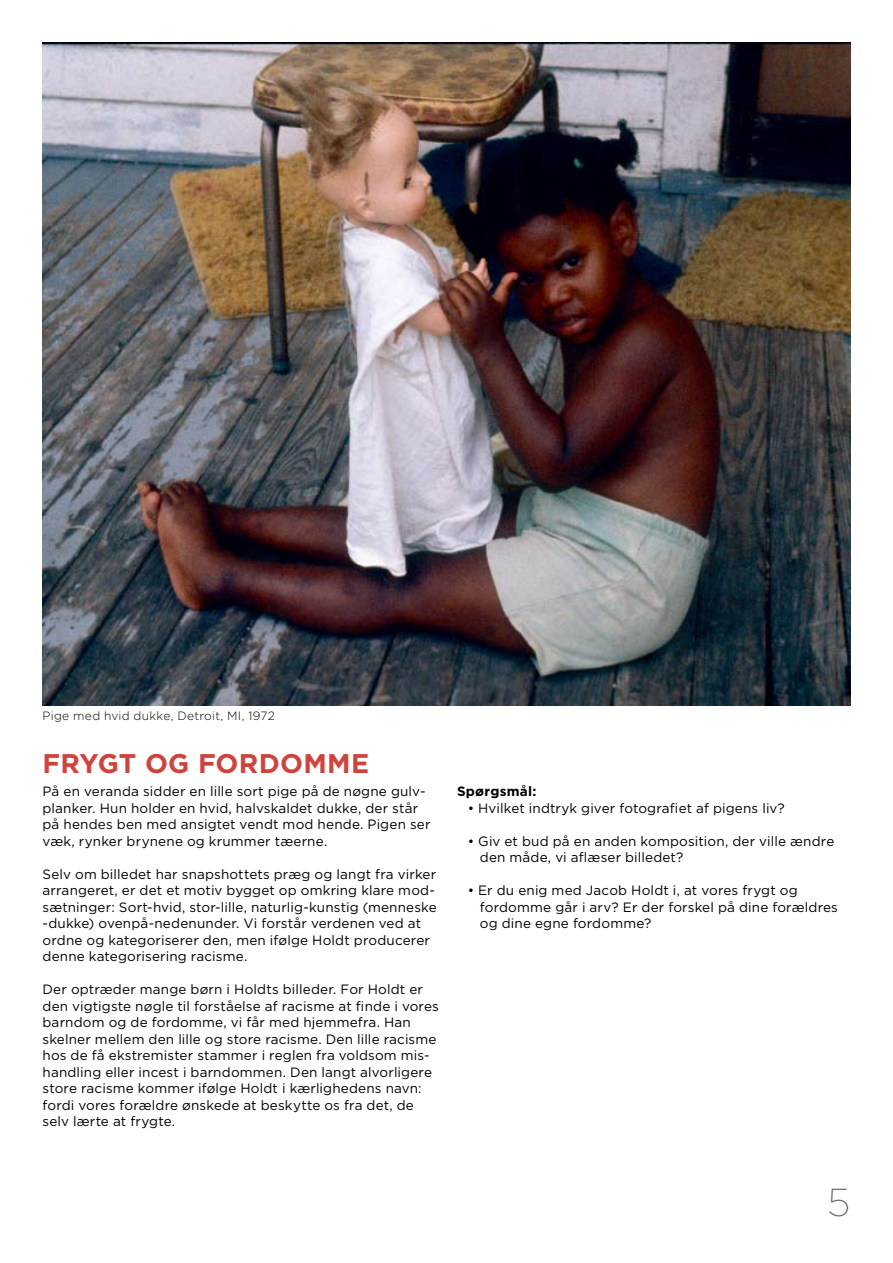
<style>
.page{position:relative;width:893px;height:1263px;background:#fff}
.page>*{position:absolute;margin:0;border:0;box-sizing:border-box;transform-origin:0 0}
.t1{font:200 39px "Gotham";color:#6f6a66}
.t2{font:700 27px "Gotham";letter-spacing:.01em;color:#d0433d}
.t3{font:13.5px/16.5px "Gotham";letter-spacing:.01em;color:#000}
.t4{font:700 13.5px "Gotham";letter-spacing:.02em;color:#000}
.t5{font:300 12px "Gotham";letter-spacing:.02em;color:#000}
</style>
<div class="page">
<img style="left:43px;top:43px;width:807px;height:663px">
<p class="t5" style="left:43px;top:708px;width:234px">Pige med hvid dukke, Detroit, MI, 1972</p>
<h2 class="t2" style="left:43px;top:745px;width:328px">FRYGT OG FORDOMME</h2>
<p class="t3" style="left:43px;top:783px;width:389px">På en veranda sidder en lille sort pige på de nøgne gulv&shy;planker. Hun holder en hvid, halvskaldet dukke, der står på hendes ben med ansigtet vendt mod hende. Pigen ser væk, rynker brynene og krummer tæerne.</p>
<p class="t3" style="left:43px;top:865px;width:396px">Selv om billedet har snapshottets præg og langt fra virker arrangeret, er det et motiv bygget op omkring klare mod&shy;sætninger: Sort-hvid, stor-lille, naturlig-kunstig (menneske -dukke) ovenpå-nedenunder. Vi forstår verdenen ved at ordne og kategoriserer den, men ifølge Holdt producerer denne kategorisering racisme.</p>
<p class="t3" style="left:43px;top:981px;width:398px">Der optræder mange børn i Holdts billeder. For Holdt er den vigtigste nøgle til forståelse af racisme at finde i vores barndom og de fordomme, vi får med hjemmefra. Han skelner mellem den lille og store racisme. Den lille racisme hos de få ekstremister stammer i reglen fra voldsom mis&shy;handling eller incest i barndommen. Den langt alvorligere store racisme kommer ifølge Holdt i kærlighedens navn: fordi vores forældre ønskede at beskytte os fra det, de selv lærte at frygte.</p>
<p class="t4" style="left:457px;top:782px;width:81px">SPØRGSMÅL:</p>
<p class="t3" style="left:468px;top:799px;width:319px">• Hvilket indtryk giver fotografiet af pigens liv?</p>
<p class="t3" style="left:480px;top:832px;width:356px;text-indent:-12px">• Giv et bud på en anden komposition, der ville ændre den måde, vi aflæser billedet?</p>
<p class="t3" style="left:480px;top:882px;width:360px;text-indent:-12px">• Er du enig med Jacob Holdt i, at vores frygt og fordomme går i arv? Er der forskel på dine forældres og dine egne fordomme?</p>
<h1 class="t1" style="left:827px;top:1178px;width:25px">5</h1>
</div>
